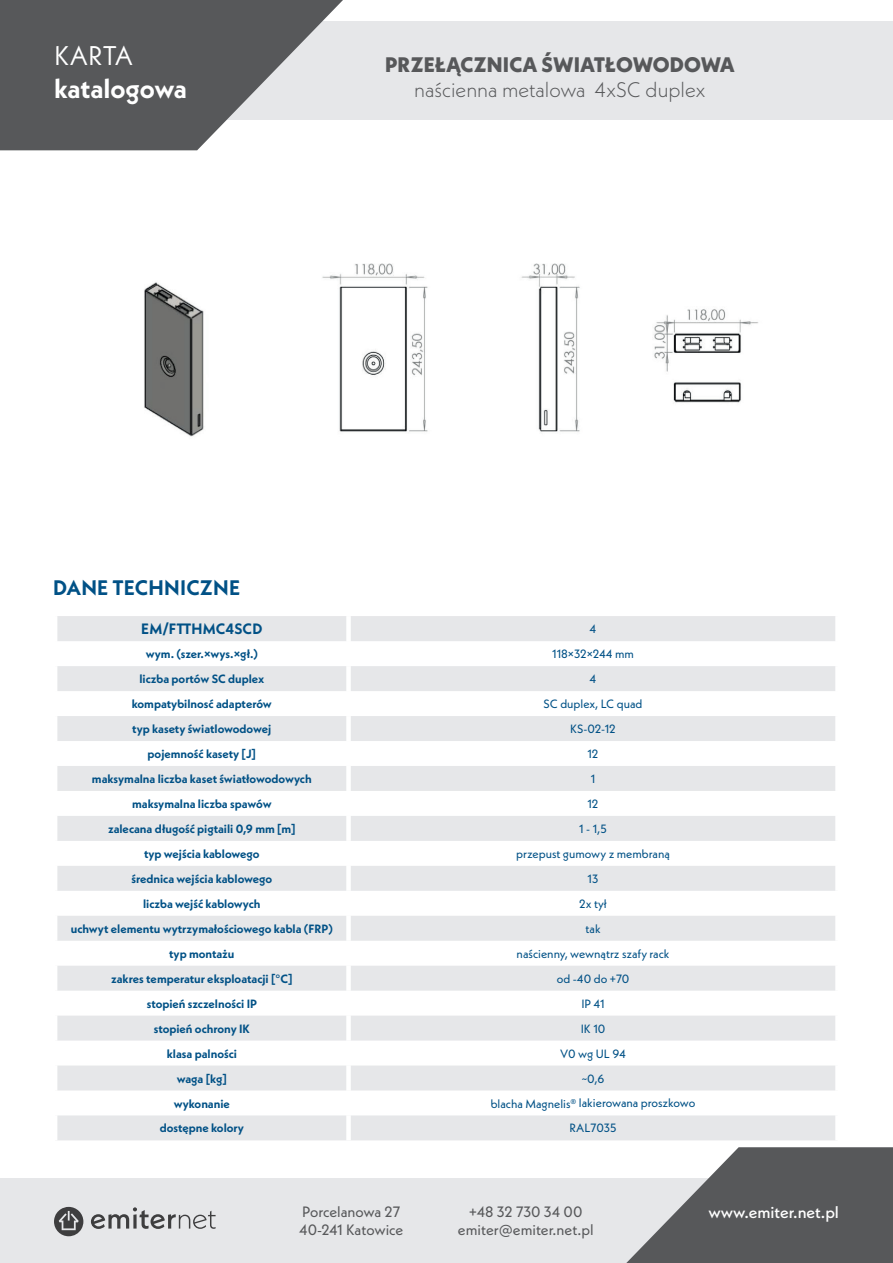
<style>
.page{position:relative;width:893px;height:1263px;background:#fff}
.page>*{position:absolute;margin:0;border:0;box-sizing:border-box;transform-origin:0 0}
.t1{font:700 27px "Neue Kabel";color:#fff}
.t2{font:27px "Neue Kabel";color:#fff}
.t3{font:300 21px "Neue Kabel";color:#57585a}
.t4{font:800 21px "Neue Kabel";letter-spacing:.01em;color:#57585a}
.t5{font:700 21px "Neue Kabel";letter-spacing:.01em;color:#015186}
.t6{font:500 16.5px "Neue Kabel";color:#fff}
.t7{font:15px/18px "Neue Kabel";color:#57585a;text-align:center}
.t8{font:700 15px "Neue Kabel";letter-spacing:.005em;color:#015186}
.t9{font:700 12px "Neue Kabel";color:#015186}
.t10{font:12px "Neue Kabel";color:#015186}
.s1{font-weight:400}
</style>
<div class="page">
<div style="left:0;top:22px;width:893px;height:98px;background:#e6e7e9"></div>
<svg style="left:0;top:0;width:351px;height:150px;fill:#57585a"></svg>
<div style="left:0;top:1178px;width:893px;height:85px;background:#e6e7e9"></div>
<svg style="left:626px;top:1147px;width:267px;height:116px"></svg>
<svg style="left:91px;top:1207px;width:125px;height:22px"></svg>
<svg style="left:54px;top:1207px;width:29px;height:29px"></svg>
<img style="left:144px;top:263px;width:615px;height:174px">
<svg style="left:57px;top:616px;width:778px;height:524px;fill:#e6e7e9"></svg>
<div style="left:346px;top:616px;width:5px;height:25px;background:#fff"></div>
<div style="left:346px;top:641px;width:5px;height:25px;background:#fff"></div>
<div style="left:346px;top:666px;width:5px;height:25px;background:#fff"></div>
<div style="left:346px;top:691px;width:5px;height:25px;background:#fff"></div>
<div style="left:346px;top:716px;width:5px;height:25px;background:#fff"></div>
<div style="left:346px;top:741px;width:5px;height:25px;background:#fff"></div>
<div style="left:346px;top:766px;width:5px;height:25px;background:#fff"></div>
<div style="left:346px;top:791px;width:5px;height:25px;background:#fff"></div>
<div style="left:346px;top:816px;width:5px;height:25px;background:#fff"></div>
<div style="left:346px;top:841px;width:5px;height:25px;background:#fff"></div>
<div style="left:346px;top:866px;width:5px;height:25px;background:#fff"></div>
<div style="left:346px;top:891px;width:5px;height:25px;background:#fff"></div>
<div style="left:346px;top:916px;width:5px;height:25px;background:#fff"></div>
<div style="left:346px;top:941px;width:5px;height:25px;background:#fff"></div>
<div style="left:346px;top:966px;width:5px;height:25px;background:#fff"></div>
<div style="left:346px;top:991px;width:5px;height:24px;background:#fff"></div>
<div style="left:346px;top:1015px;width:5px;height:25px;background:#fff"></div>
<div style="left:346px;top:1040px;width:5px;height:25px;background:#fff"></div>
<div style="left:346px;top:1065px;width:5px;height:25px;background:#fff"></div>
<div style="left:346px;top:1090px;width:5px;height:25px;background:#fff"></div>
<div style="left:346px;top:1115px;width:5px;height:25px;background:#fff"></div>
<h1 class="t2" style="left:54px;top:38px;width:80px">KARTA</h1>
<h1 class="t1" style="left:54px;top:71px;width:134px">katalogowa</h1>
<h2 class="t4" style="left:385px;top:52px;width:351px">PRZEŁĄCZNICA ŚWIATŁOWODOWA</h2>
<h2 class="t3" style="left:414px;top:77px;width:293px">naścienna metalowa 4xSC duplex</h2>
<h2 class="t5" style="left:53px;top:574px;width:189px">DANE TECHNICZNE</h2>
<p class="t8" style="left:141px;top:619px;width:123px">EM/FTTHMC4SCD</p>
<p class="t10" style="left:590px;top:621px;width:8px">4</p>
<p class="t9" style="left:146px;top:646px;width:114px">wym. (szer.×wys.×gł.)</p>
<p class="t10" style="left:552px;top:646px;width:83px">118×32×244 mm</p>
<p class="t9" style="left:139px;top:671px;width:126px">liczba portów SC duplex</p>
<p class="t10" style="left:590px;top:671px;width:8px">4</p>
<p class="t9" style="left:132px;top:696px;width:142px">kompatybilnosć adapterów</p>
<p class="t10" style="left:544px;top:696px;width:100px">SC duplex, LC quad</p>
<p class="t9" style="left:132px;top:721px;width:141px">typ kasety światlowodowej</p>
<p class="t10" style="left:570px;top:721px;width:47px">KS-02-12</p>
<p class="t9" style="left:148px;top:746px;width:110px">pojemność kasety [J]</p>
<p class="t10" style="left:587px;top:746px;width:13px">12</p>
<p class="t9" style="left:92px;top:771px;width:221px">maksymalna liczba kaset światłowodowych</p>
<p class="t10" style="left:591px;top:771px;width:6px">1</p>
<p class="t9" style="left:132px;top:796px;width:141px">maksymalna liczba spawów</p>
<p class="t10" style="left:587px;top:796px;width:13px">12</p>
<p class="t9" style="left:108px;top:821px;width:189px">zalecana długość pigtaili 0,9 mm [m]</p>
<p class="t10" style="left:579px;top:821px;width:29px">1 - 1,5</p>
<p class="t9" style="left:144px;top:846px;width:117px">typ wejścia kablowego</p>
<p class="t10" style="left:516px;top:846px;width:155px">przepust gumowy z membraną</p>
<p class="t9" style="left:131px;top:871px;width:142px">średnica wejścia kablowego</p>
<p class="t10" style="left:588px;top:871px;width:12px">13</p>
<p class="t9" style="left:143px;top:896px;width:119px">liczba wejść kablowych</p>
<p class="t10" style="left:579px;top:896px;width:29px">2x tył</p>
<p class="t9" style="left:71px;top:921px;width:264px">uchwyt elementu wytrzymałościowego kabla (FRP)</p>
<p class="t10" style="left:585px;top:921px;width:17px">tak</p>
<p class="t9" style="left:169px;top:946px;width:67px">typ montażu</p>
<p class="t10" style="left:517px;top:946px;width:154px">naścienny, wewnątrz szafy rack</p>
<p class="t9" style="left:111px;top:971px;width:183px">zakres temperatur eksploatacji [<span class="s1">°</span>C]</p>
<p class="t10" style="left:557px;top:971px;width:74px">od -40 do +70</p>
<p class="t9" style="left:147px;top:996px;width:112px">stopień szczelności IP</p>
<p class="t10" style="left:581px;top:996px;width:25px">IP 41</p>
<p class="t9" style="left:154px;top:1021px;width:98px">stopień ochrony IK</p>
<p class="t10" style="left:581px;top:1021px;width:26px">IK 10</p>
<p class="t9" style="left:167px;top:1046px;width:72px">klasa palności</p>
<p class="t10" style="left:560px;top:1046px;width:67px">V0 wg UL 94</p>
<p class="t9" style="left:177px;top:1071px;width:52px">waga [kg]</p>
<p class="t10" style="left:582px;top:1071px;width:24px">~0,6</p>
<p class="t9" style="left:174px;top:1096px;width:58px">wykonanie</p>
<p class="t10" style="left:491px;top:1095px;width:206px">blacha Magnelis<sup>®</sup> lakierowana proszkowo</p>
<p class="t9" style="left:160px;top:1120px;width:86px">dostępne kolory</p>
<p class="t10" style="left:569px;top:1120px;width:49px">RAL7035</p>
<p class="t7" style="left:458px;top:1203px;width:137px">+48 32 730 34 00 emiter@emiter.net.pl</p>
<p class="t7" style="left:299px;top:1203px;width:106px;text-align:left">Porcelanowa 27<br>40-241 Katowice</p>
<h3 class="t6" style="left:708px;top:1202px;width:132px">www.emiter.net.pl</h3>
</div>
